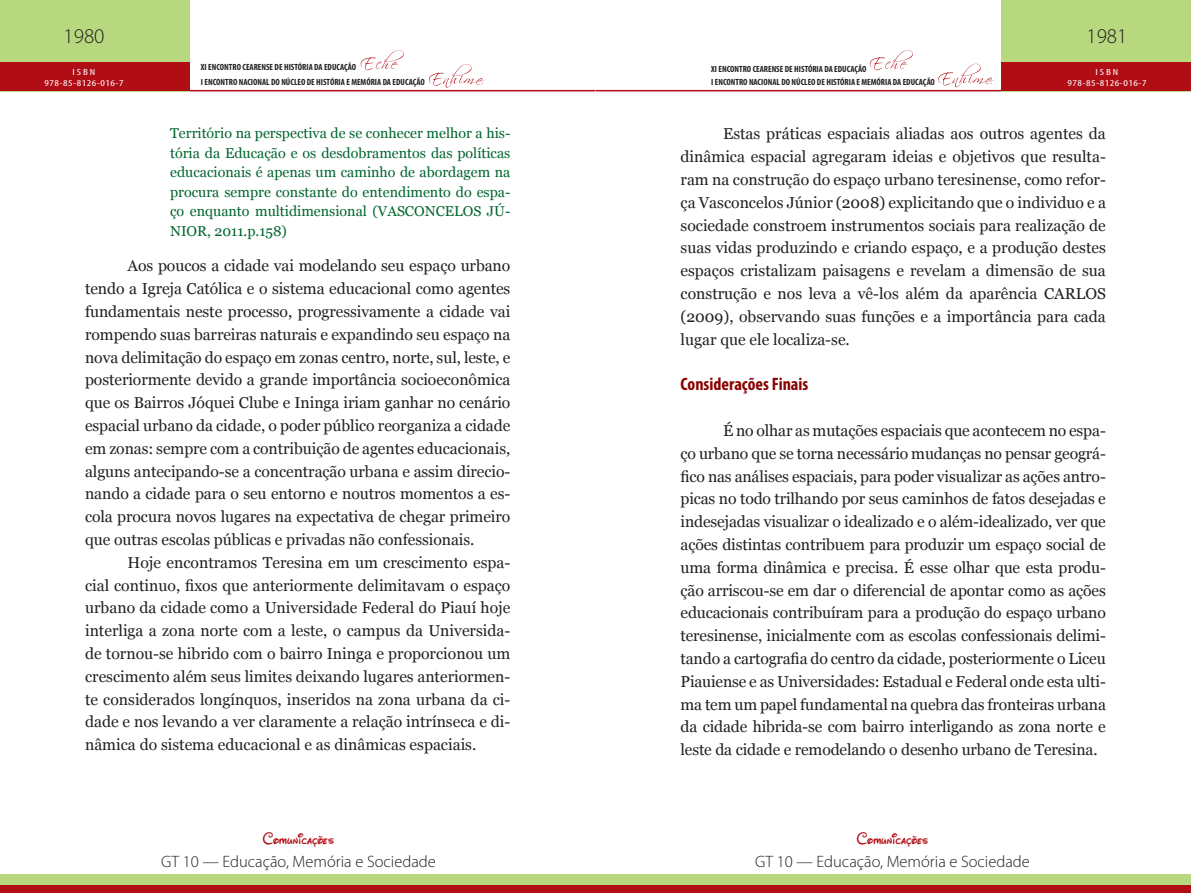
<style>
.page{position:relative;width:1191px;height:893px;background:#fff}
.page>*{position:absolute;margin:0;border:0;box-sizing:border-box;transform-origin:0 0}
.t1{font:300 21px "Myriad Pro";color:#231f20}
.TÍTULO_02{font:700 condensed 18px "Myriad Pro";color:#8b0202}
.t2{font:300 16.5px "Myriad Pro";color:#231f20}
.t3{font:16.5px "Waltograph";letter-spacing:.01em;color:#b00d15}
.t4{font:15.75px/22.8px "Georgia";letter-spacing:-.005em;color:#231f20;text-align:justify}
.RECUO{font:14.25px/19.5px "Georgia";color:#00652e;text-align:justify}
.t5{font:700 condensed 9px/15px "Myriad Pro";color:#231f20}
.t6{font:condensed 9px/10.8px "Myriad Pro";letter-spacing:.04em;color:#fff;text-align:center;scale:1.3 1}
</style>
<div class="page">
<hr style="left:189px;top:90px;width:406px;height:1px;background:#b00d15">
<hr style="left:595px;top:90px;width:407px;height:1px;background:#b00d15">
<div style="left:0;top:0;width:189px;height:91px;background:#b7d87e"></div>
<div style="left:1001px;top:0;width:190px;height:91px;background:#b7d87e"></div>
<div style="left:0;top:63px;width:189px;height:28px;background:#b00d15"></div>
<div style="left:1001px;top:63px;width:190px;height:28px;background:#b00d15"></div>
<svg style="left:361px;top:50px;width:43px;height:20px"></svg>
<svg style="left:869px;top:50px;width:43px;height:20px"></svg>
<svg style="left:429px;top:64px;width:55px;height:24px"></svg>
<svg style="left:938px;top:64px;width:55px;height:23px"></svg>
<div style="left:0;top:874px;width:595px;height:19px;background:#b7d87e"></div>
<div style="left:595px;top:874px;width:596px;height:19px;background:#b7d87e"></div>
<div style="left:0;top:885px;width:595px;height:8px;background:#b00d15"></div>
<div style="left:595px;top:885px;width:596px;height:8px;background:#b00d15"></div>
<h1 class="t1" style="left:63px;top:24px;width:42px">1980</h1>
<h1 class="t1" style="left:1086px;top:24px;width:42px">1981</h1>
<p class="t5" style="left:201px;top:60px;width:225px">XI ENCONTRO CEARENSE DE HISTÓRIA DA EDUCAÇÃO<br>I ENCONTRO NACIONAL DO NÚCLEO DE HISTÓRIA E MEMÓRIA DA EDUCAÇÃO</p>
<p class="t5" style="left:711px;top:62px;width:225px;line-height:13.2px">XI ENCONTRO CEARENSE DE HISTÓRIA DA EDUCAÇÃO<br>I ENCONTRO NACIONAL DO NÚCLEO DE HISTÓRIA E MEMÓRIA DA EDUCAÇÃO</p>
<p class="t6" style="left:44px;top:66px;width:62px">ISBN<br>978-85-8126-016-7</p>
<p class="t6" style="left:1067px;top:66px;width:62px">ISBN<br>978-85-8126-016-7</p>
<p class="RECUO" style="left:170px;top:124px;width:342px">Território na perspectiva de se conhecer melhor a his&shy;tória da Educação e os desdobramentos das políticas educacionais é apenas um caminho de abordagem na procura sempre constante do entendimento do espa&shy;ço enquanto multidimensional (VASCONCELOS JÚ-NIOR, 2011.p.158)</p>
<p class="t4" style="left:85px;top:255px;width:427px;text-indent:43px">Aos poucos a cidade vai modelando seu espaço urbano tendo a Igreja Católica e o sistema educacional como agentes fundamentais neste processo, progressivamente a cidade vai rompendo suas barreiras naturais e expandindo seu espaço na nova delimitação do espaço em zonas centro, norte, sul, leste, e posteriormente devido a grande importância socioeconômica que os Bairros Jóquei Clube e Ininga iriam ganhar no cenário espacial urbano da cidade, o poder público reorganiza a cidade em zonas: sempre com a contribuição de agentes educacionais, alguns antecipando-se a concentração urbana e assim direcio&shy;nando a cidade para o seu entorno e noutros momentos a es&shy;cola procura novos lugares na expectativa de chegar primeiro que outras escolas públicas e privadas não confessionais.</p>
<p class="t4" style="left:85px;top:551px;width:427px;text-indent:43px">Hoje encontramos Teresina em um crescimento espa&shy;cial continuo, fixos que anteriormente delimitavam o espaço urbano da cidade como a Universidade Federal do Piauí hoje interliga a zona norte com a leste, o campus da Universida&shy;de tornou-se hibrido com o bairro Ininga e proporcionou um crescimento além seus limites deixando lugares anteriormen&shy;te considerados longínquos, inseridos na zona urbana da ci&shy;dade e nos levando a ver claramente a relação intrínseca e di&shy;nâmica do sistema educacional e as dinâmicas espaciais.</p>
<p class="t3" style="left:263px;top:826px;width:73px">Comunicações</p>
<p class="t2" style="left:161px;top:852px;width:276px">GT 10 — Educação, Memória e Sociedade</p>
<p class="t4" style="left:680px;top:123px;width:427px;text-indent:43px">Estas práticas espaciais aliadas aos outros agentes da dinâmica espacial agregaram ideias e objetivos que resulta&shy;ram na construção do espaço urbano teresinense, como refor&shy;ça Vasconcelos Júnior (2008) explicitando que o individuo e a sociedade constroem instrumentos sociais para realização de suas vidas produzindo e criando espaço, e a produção destes espaços cristalizam paisagens e revelam a dimensão de sua construção e nos leva a vê-los além da aparência CARLOS (2009), observando suas funções e a importância para cada lugar que ele localiza-se.</p>
<p class="TÍTULO_02" style="left:680px;top:373px;width:129px">Considerações Finais</p>
<p class="t4" style="left:680px;top:419px;width:427px;text-indent:43px">É no olhar as mutações espaciais que acontecem no espa&shy;ço urbano que se torna necessário mudanças no pensar geográ&shy;fico nas análises espaciais, para poder visualizar as ações antro&shy;picas no todo trilhando por seus caminhos de fatos desejadas e indesejadas visualizar o idealizado e o além-idealizado, ver que ações distintas contribuem para produzir um espaço social de uma forma dinâmica e precisa. É esse olhar que esta produ&shy;ção arriscou-se em dar o diferencial de apontar como as ações educacionais contribuíram para a produção do espaço urbano teresinense, inicialmente com as escolas confessionais delimi&shy;tando a cartografia do centro da cidade, posteriormente o Liceu Piauiense e as Universidades: Estadual e Federal onde esta ulti&shy;ma tem um papel fundamental na quebra das fronteiras urbana da cidade hibrida-se com bairro interligando as zona norte e leste da cidade e remodelando o desenho urbano de Teresina.</p>
<p class="t3" style="left:857px;top:826px;width:73px">Comunicações</p>
<p class="t2" style="left:755px;top:852px;width:276px">GT 10 — Educação, Memória e Sociedade</p>
</div>
